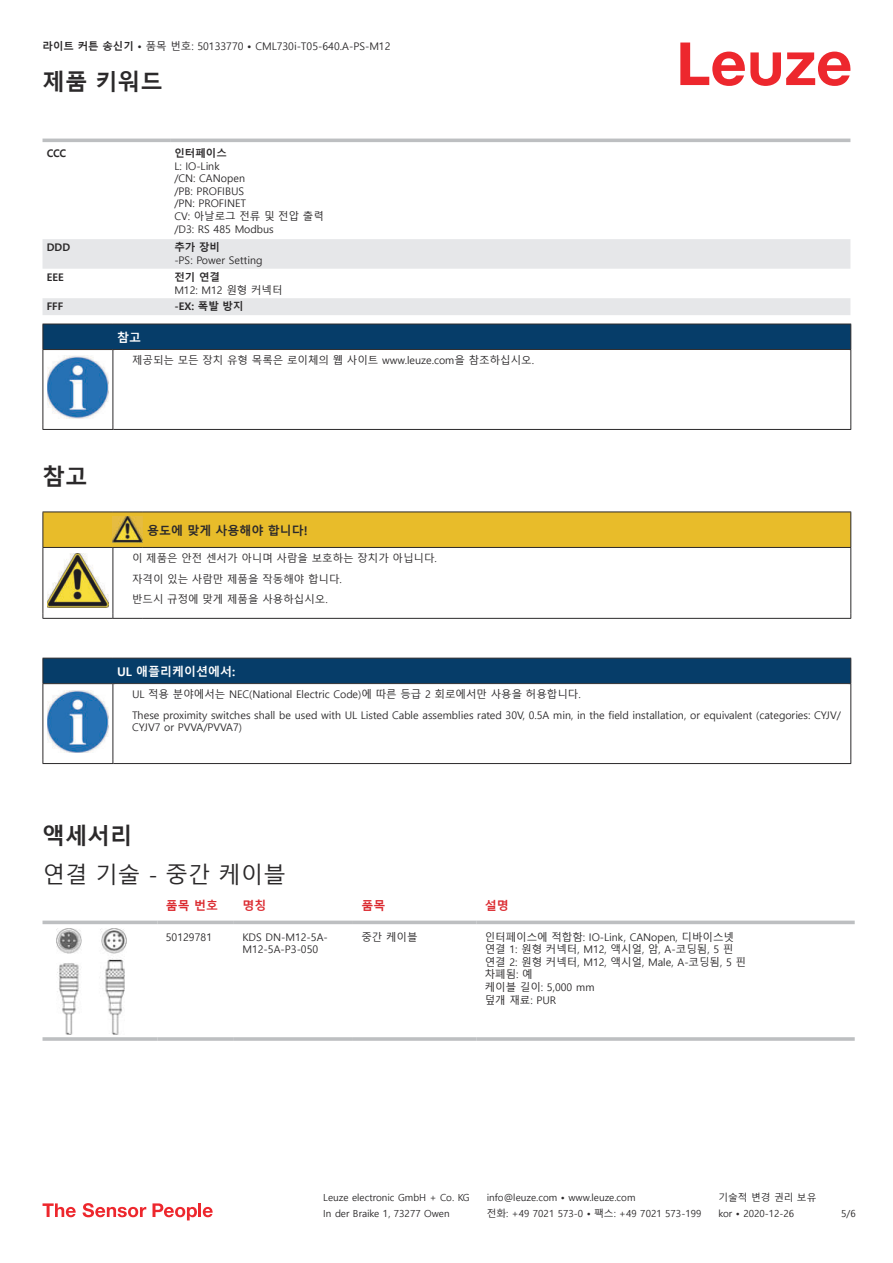
<style>
.page{position:relative;width:893px;height:1263px;background:#fff}
.page>*{position:absolute;margin:0;border:0;box-sizing:border-box;transform-origin:0 0}
.t1{font:700 22.5px "Malgun Gothic";color:#2b292a}
.t2{font:22.5px "Malgun Gothic";color:#2b292a}
.t3{font:700 12px "Malgun Gothic";color:#fff}
.t4{font:700 12px "Malgun Gothic";color:#2b292a}
.t5{font:700 12px "Malgun Gothic";color:#db2a30}
.t6{font:10.5px/12.6px "Malgun Gothic";color:#2b292a}
.t7{font:700 10.5px "Malgun Gothic";color:#2b292a}
.t8{font:9.75px "Malgun Gothic";color:#2b292a}
.s1{font-weight:700}
</style>
<div class="page">
<svg style="left:680px;top:43px;width:170px;height:43px"></svg>
<svg style="left:43px;top:138px;width:807px;height:1px"></svg>
<svg style="left:43px;top:239px;width:807px;height:76px;fill:#e6e7e9"></svg>
<hr style="left:43px;top:139px;width:127px;height:3px;background:#bdbfc1">
<hr style="left:170px;top:139px;width:680px;height:3px;background:#bdbfc1">
<svg style="left:43px;top:920px;width:812px;height:25px"></svg>
<hr style="left:43px;top:921px;width:114px;height:3px;background:#bdbfc1">
<hr style="left:157px;top:921px;width:77px;height:3px;background:#bdbfc1">
<hr style="left:234px;top:921px;width:119px;height:3px;background:#bdbfc1">
<hr style="left:353px;top:921px;width:123px;height:3px;background:#bdbfc1">
<hr style="left:476px;top:921px;width:379px;height:3px;background:#bdbfc1">
<hr style="left:43px;top:1037px;width:114px;height:4px;background:#c3c5c7">
<svg style="left:157px;top:1037px;width:77px;height:4px"></svg>
<hr style="left:234px;top:1037px;width:119px;height:4px;background:#c4c6c7">
<hr style="left:353px;top:1037px;width:123px;height:4px;background:#c3c5c7">
<svg style="left:476px;top:1037px;width:379px;height:4px;background:#c3c5c7"></svg>
<img style="left:56px;top:928px;width:70px;height:107px">
<svg style="left:43px;top:1203px;width:33px;height:14px"></svg>
<svg style="left:83px;top:1203px;width:63px;height:14px"></svg>
<svg style="left:153px;top:1203px;width:44px;height:17px"></svg>
<hr style="left:198px;top:1203px;width:3px;height:14px;background:#ed272d">
<svg style="left:203px;top:1207px;width:10px;height:10px"></svg>
<svg style="left:44px;top:350px;width:806px;height:79px"></svg>
<div style="left:43px;top:324px;width:808px;height:26px;background:#063d69"></div>
<hr style="left:113px;top:349px;width:738px;height:1px;background:#2b292a">
<hr style="left:43px;top:350px;width:1px;height:75px;background:#2b292a">
<hr style="left:113px;top:350px;width:1px;height:75px;background:#2b292a">
<hr style="left:850px;top:350px;width:1px;height:75px;background:#2b292a">
<hr style="left:43px;top:429px;width:70px;height:1px;background:#2b292a">
<hr style="left:113px;top:429px;width:738px;height:1px;background:#2b292a">
<img style="left:47px;top:356px;width:61px;height:63px">
<div style="left:115px;top:350px;width:734px;height:21px;background:#fff"></div>
<hr style="left:43px;top:618px;width:70px;height:1px;background:#2b292a">
<hr style="left:113px;top:618px;width:30px;height:1px;background:#2b292a">
<hr style="left:143px;top:618px;width:708px;height:1px;background:#2b292a">
<svg style="left:43px;top:512px;width:808px;height:106px"></svg>
<hr style="left:43px;top:684px;width:1px;height:75px;background:#2b292a">
<hr style="left:113px;top:684px;width:1px;height:75px;background:#2b292a">
<hr style="left:850px;top:684px;width:1px;height:75px;background:#2b292a">
<hr style="left:43px;top:763px;width:70px;height:1px;background:#2b292a">
<hr style="left:113px;top:763px;width:738px;height:1px;background:#2b292a">
<img style="left:47px;top:738px;width:58px;height:15px">
<svg style="left:43px;top:658px;width:808px;height:80px"></svg>
<p class="t6" style="left:43px;top:40px;width:349px"><span class="s1">라이트 커튼 송신기 •</span> 품목 번호: 50133770 <span class="s1">•</span> CML730i-T05-640.A-PS-M12</p>
<h1 class="t1" style="left:43px;top:69px;width:122px">제품 키워드</h1>
<p class="t7" style="left:47px;top:147px;width:21px">CCC</p>
<p class="t7" style="left:174px;top:147px;width:54px">인터페이스</p>
<p class="t6" style="left:174px;top:160px;width:151px">L: IO-Link<br>/CN: CANopen<br>/PB: PROFIBUS<br>/PN: PROFINET<br>CV: 아날로그 전류 및 전압 출력 /D3: RS 485 Modbus</p>
<p class="t7" style="left:47px;top:242px;width:25px">DDD</p>
<p class="t7" style="left:174px;top:241px;width:47px">추가 장비</p>
<p class="t6" style="left:174px;top:254px;width:90px">-PS: Power Setting</p>
<p class="t7" style="left:47px;top:271px;width:18px">EEE</p>
<p class="t7" style="left:174px;top:271px;width:47px">전기 연결</p>
<p class="t6" style="left:174px;top:284px;width:110px">M12: M12 원형 커넥터</p>
<p class="t7" style="left:47px;top:300px;width:18px">FFF</p>
<p class="t7" style="left:174px;top:300px;width:71px">-EX: 폭발 방지</p>
<p class="t3" style="left:117px;top:330px;width:25px">참고</p>
<p class="t6" style="left:132px;top:354px;width:403px">제공되는 모든 장치 유형 목록은 로이체의 웹 사이트 www.leuze.com을 참조하십시오.</p>
<h1 class="t1" style="left:43px;top:463px;width:46px">참고</h1>
<p class="t4" style="left:147px;top:523px;width:162px">용도에 맞게 사용해야 합니다!</p>
<p class="t6" style="left:132px;top:548px;width:306px;line-height:20.2px">이 제품은 안전 센서가 아니며 사람을 보호하는 장치가 아닙니다. 자격이 있는 사람만 제품을 작동해야 합니다.<br>반드시 규정에 맞게 제품을 사용하십시오.</p>
<p class="t3" style="left:117px;top:664px;width:120px">UL 애플리케이션에서:</p>
<p class="t6" style="left:132px;top:685px;width:710px;line-height:20.2px">UL 적용 분야에서는 NEC(National Electric Code)에 따른 등급 2 회로에서만 사용을 허용합니다.<br>These proximity switches shall be used with UL Listed Cable assemblies rated 30V, 0.5A min, in the field installation, or equivalent (categories: CYJV/</p>
<p class="t6" style="left:132px;top:721px;width:112px">CYJV7 or PVVA/PVVA7)</p>
<h1 class="t1" style="left:43px;top:823px;width:91px">액세서리</h1>
<h1 class="t2" style="left:43px;top:862px;width:245px">연결 기술 - 중간 케이블</h1>
<p class="t5" style="left:166px;top:898px;width:54px">품목 번호</p>
<p class="t5" style="left:242px;top:898px;width:25px">명칭</p>
<p class="t5" style="left:361px;top:898px;width:25px">품목</p>
<p class="t5" style="left:485px;top:898px;width:25px">설명</p>
<p class="t6" style="left:166px;top:931px;width:48px">50129781</p>
<p class="t6" style="left:242px;top:931px;width:87px">KDS DN-M12-5A-<br>M12-5A-P3-050</p>
<p class="t6" style="left:361px;top:931px;width:58px">중간 케이블</p>
<p class="t6" style="left:485px;top:931px;width:263px">인터페이스에 적합함: IO-Link, CANopen, 디바이스넷 연결 1: 원형 커넥터, M12, 액시얼, 암, A-코딩됨, 5 핀 연결 2: 원형 커넥터, M12, 액시얼, Male, A-코딩됨, 5 핀 차폐됨: 예<br>케이블 길이: 5,000 mm<br>덮개 재료: PUR</p>
<p class="t8" style="left:323px;top:1192px;width:148px">Leuze electronic GmbH + Co. KG</p>
<p class="t8" style="left:487px;top:1192px;width:150px">info@leuze.com • www.leuze.com</p>
<p class="t8" style="left:718px;top:1192px;width:100px">기술적 변경 권리 보유</p>
<p class="t8" style="left:323px;top:1208px;width:128px">In der Braike 1, 73277 Owen</p>
<p class="t8" style="left:487px;top:1208px;width:216px">전화: +49 7021 573-0 • 팩스: +49 7021 573-199</p>
<p class="t8" style="left:718px;top:1208px;width:77px">kor • 2020-12-26</p>
<p class="t8" style="left:841px;top:1208px;width:16px">5 /6</p>
</div>
